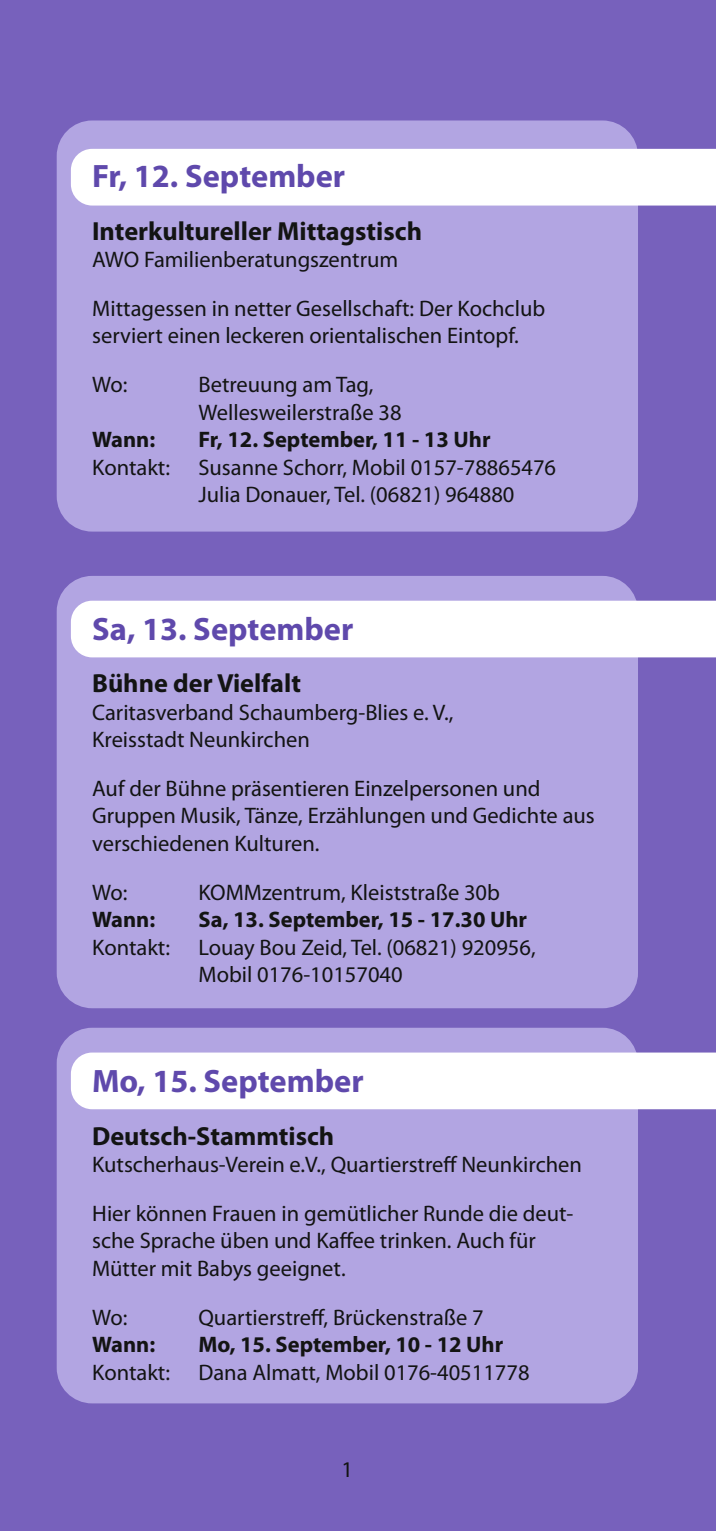
<style>
.page{position:relative;width:716px;height:1531px;background:#7761bc}
.page>*{position:absolute;margin:0;border:0;box-sizing:border-box;transform-origin:0 0}
.t1{font:700 32.5px "Myriad Pro";color:#5f49ac}
.t2{font:700 26.25px "Myriad Pro";color:#131413}
.t3{font:22.5px/27.5px "Myriad Pro";color:#131413}
.t4{font:700 22.5px "Myriad Pro";color:#131413}
</style>
<div class="page">
<div style="left:57px;top:1028px;width:581px;height:375px;background:#b2a5e2;border-radius:35px"></div>
<div style="left:71px;top:1052px;width:645px;height:57px;background:#fff"></div>
<div style="left:57px;top:576px;width:581px;height:432px;background:#b2a5e2;border-radius:35px"></div>
<div style="left:71px;top:601px;width:645px;height:56px;background:#fff"></div>
<div style="left:57px;top:120px;width:581px;height:411px;background:#b2a5e2;border-radius:35px"></div>
<div style="left:71px;top:149px;width:645px;height:57px;background:#fff"></div>
<h1 class="t1" style="left:92px;top:158px;width:255px">Fr, 12. September</h1>
<p class="t2" style="left:92px;top:216px;width:331px">Interkultureller Mittagstisch</p>
<p class="t3" style="left:92px;top:236px;width:454px;line-height:48.8px">AWO Familienberatungszentrum<br>Mittagessen in netter Gesellschaft: Der Kochclub</p>
<p class="t3" style="left:92px;top:312px;width:428px;line-height:48.8px">serviert einen leckeren orientalischen Eintopf.<br>Wo:</p>
<p class="t3" style="left:198px;top:371px;width:205px">Betreuung am Tag,<br>Wellesweilerstraße 38</p>
<p class="t4" style="left:92px;top:427px;width:65px">Wann:</p>
<p class="t4" style="left:198px;top:427px;width:294px">Fr, 12. September, 11 - 13 Uhr</p>
<p class="t3" style="left:92px;top:454px;width:79px">Kontakt:</p>
<p class="t3" style="left:198px;top:454px;width:359px">Susanne Schorr, Mobil 0157-78865476<br>Julia Donauer, Tel. (06821) 964880</p>
<h1 class="t1" style="left:92px;top:611px;width:263px">Sa, 13. September</h1>
<p class="t2" style="left:92px;top:668px;width:210px">Bühne der Vielfalt</p>
<p class="t3" style="left:92px;top:699px;width:363px">Caritasverband Schaumberg-Blies e. V.,<br>Kreisstadt Neunkirchen</p>
<p class="t3" style="left:92px;top:775px;width:504px">Auf der Bühne präsentieren Einzelpersonen und<br>Gruppen Musik, Tänze, Erzählungen und Gedichte aus verschiedenen Kulturen.</p>
<p class="t3" style="left:92px;top:879px;width:37px">Wo:</p>
<p class="t3" style="left:198px;top:879px;width:303px">KOMMzentrum, Kleiststraße 30b</p>
<p class="t4" style="left:92px;top:907px;width:65px">Wann:</p>
<p class="t4" style="left:198px;top:907px;width:330px">Sa, 13. September, 15 - 17.30 Uhr</p>
<p class="t3" style="left:92px;top:934px;width:79px">Kontakt:</p>
<p class="t3" style="left:198px;top:934px;width:339px">Louay Bou Zeid, Tel. (06821) 920956,<br>Mobil 0176-10157040</p>
<h1 class="t1" style="left:92px;top:1063px;width:273px">Mo, 15. September</h1>
<p class="t2" style="left:92px;top:1121px;width:244px">Deutsch-Stammtisch</p>
<p class="t3" style="left:92px;top:1140px;width:491px;line-height:48.8px">Kutscherhaus-Verein e.V., Quartierstreff Neunkirchen<br>Hier können Frauen in gemütlicher Runde die deut-</p>
<p class="t3" style="left:92px;top:1227px;width:445px">sche Sprache üben und Kaffee trinken. Auch für<br>Mütter mit Babys geeignet.</p>
<p class="t3" style="left:92px;top:1303px;width:37px">Wo:</p>
<p class="t3" style="left:198px;top:1303px;width:287px">Quartierstreff, Brückenstraße 7</p>
<p class="t4" style="left:92px;top:1332px;width:65px">Wann:</p>
<p class="t4" style="left:198px;top:1332px;width:306px">Mo, 15. September, 10 - 12 Uhr</p>
<p class="t3" style="left:92px;top:1358px;width:79px">Kontakt:</p>
<p class="t3" style="left:198px;top:1358px;width:332px">Dana Almatt, Mobil 0176-40511778</p>
<p class="t3" style="left:341px;top:1456px;width:13px">1</p>
</div>
